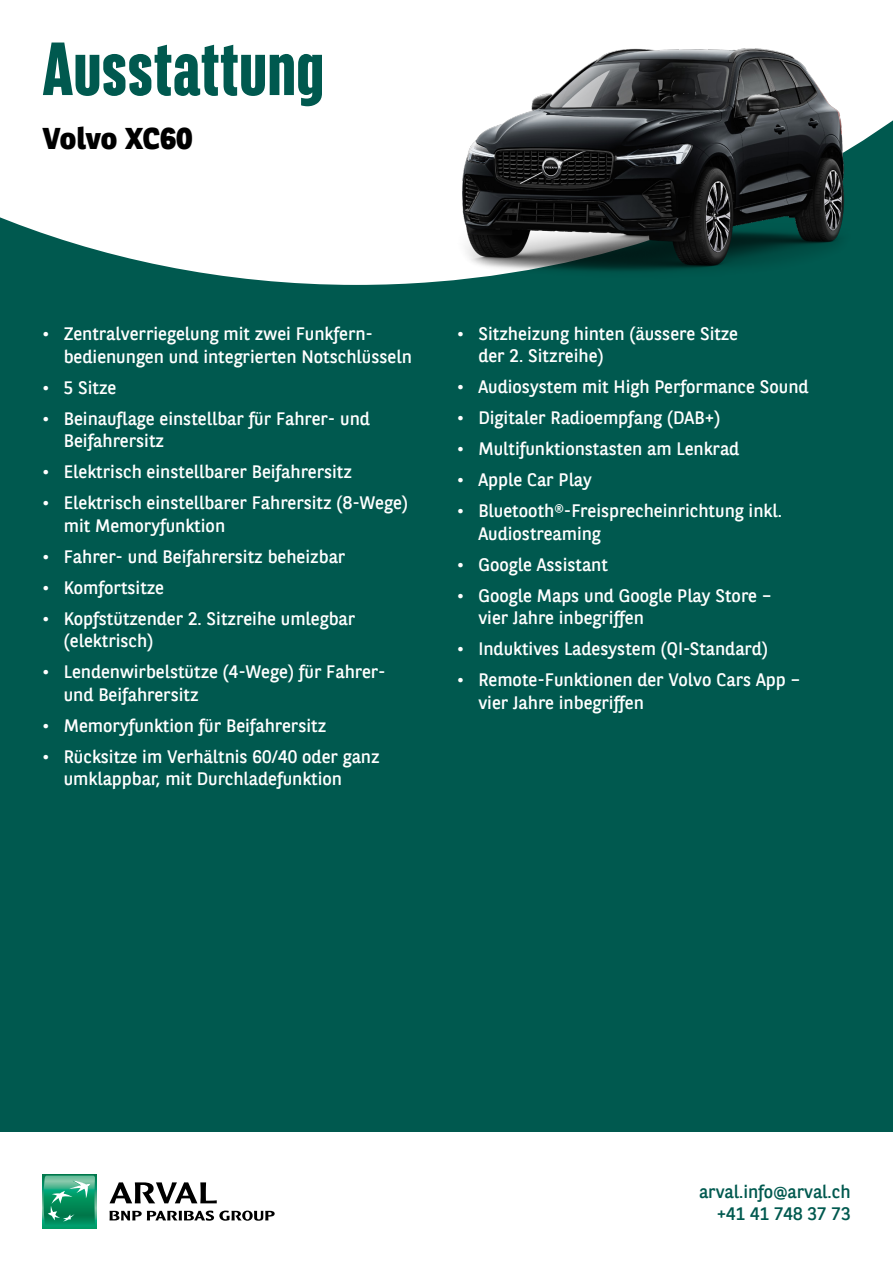
<style>
.page{position:relative;width:893px;height:1263px;background:#00594f}
.page>*{position:absolute;margin:0;border:0;box-sizing:border-box;transform-origin:0 0}
.t1{font:800 75px "BNPP Sans Condensed";letter-spacing:.005em;color:#00594f}
.t2{font:800 30px "BNPP Sans";color:#000}
.t3{font:18px/22.5px "BNPP Sans";color:#fff}
.t4{font:18px/22.5px "BNPP Sans";color:#00594f;text-align:right}
</style>
<div class="page">
<div style="left:0;top:1132px;width:893px;height:131px;background:#fff"></div>
<div style="left:43px;top:1175px;width:53px;height:53px;background:#009e6b"></div>
<svg style="left:43px;top:1175px;width:52px;height:48px"></svg>
<svg style="left:110px;top:1210px;width:165px;height:11px"></svg>
<svg style="left:110px;top:1182px;width:107px;height:21px"></svg>
<svg style="left:0;top:0;width:893px;height:285px;background:#e4edec"></svg>
<img style="left:457px;top:49px;width:393px;height:230px">
<h1 class="t1" style="left:43px;top:22px;width:284px">Ausstattung</h1>
<h2 class="t2" style="left:43px;top:118px;width:152px">Volvo XC60</h2>
<p class="t3" style="left:64px;top:322px;width:350px;text-indent:-21px">• Zentralverriegelung mit zwei Funkfern&shy;bedienungen und integrierten Notschlüsseln</p>
<p class="t3" style="left:43px;top:375px;width:75px">• 5 Sitze</p>
<p class="t3" style="left:64px;top:406px;width:308px;text-indent:-21px">• Beinauflage einstellbar für Fahrer- und<br>Beifahrersitz</p>
<p class="t3" style="left:43px;top:460px;width:311px">• Elektrisch einstellbarer Beifahrersitz</p>
<p class="t3" style="left:64px;top:491px;width:346px;text-indent:-21px">• Elektrisch einstellbarer Fahrersitz (8-Wege) mit Memoryfunktion</p>
<p class="t3" style="left:43px;top:544px;width:304px">• Fahrer- und Beifahrersitz beheizbar</p>
<p class="t3" style="left:43px;top:575px;width:123px">• Komfortsitze</p>
<p class="t3" style="left:64px;top:606px;width:293px;text-indent:-21px">• Kopfstützender 2. Sitzreihe umlegbar (elektrisch)</p>
<p class="t3" style="left:64px;top:660px;width:323px;text-indent:-21px">• Lendenwirbelstütze (4-Wege) für Fahrer&shy;und Beifahrersitz</p>
<p class="t3" style="left:43px;top:713px;width:285px">• Memoryfunktion für Beifahrersitz</p>
<p class="t3" style="left:64px;top:744px;width:317px;text-indent:-21px">• Rücksitze im Verhältnis 60/40 oder ganz umklappbar, mit Durchladefunktion</p>
<p class="t3" style="left:478px;top:322px;width:261px;text-indent:-21px">• Sitzheizung hinten (äussere Sitze der 2. Sitzreihe)</p>
<p class="t3" style="left:457px;top:375px;width:353px">• Audiosystem mit High Performance Sound</p>
<p class="t3" style="left:457px;top:406px;width:265px">• Digitaler Radioempfang (DAB+)</p>
<p class="t3" style="left:457px;top:437px;width:284px">• Multifunktionstasten am Lenkrad</p>
<p class="t3" style="left:457px;top:468px;width:136px">• Apple Car Play</p>
<p class="t3" style="left:478px;top:499px;width:305px;text-indent:-21px">• Bluetooth®-Freisprecheinrichtung inkl.<br>Audiostreaming</p>
<p class="t3" style="left:457px;top:553px;width:152px">• Google Assistant</p>
<p class="t3" style="left:478px;top:584px;width:295px;text-indent:-21px">• Google Maps und Google Play Store – vier Jahre inbegriffen</p>
<p class="t3" style="left:457px;top:637px;width:312px">• Induktives Ladesystem (QI-Standard)</p>
<p class="t3" style="left:478px;top:668px;width:324px;text-indent:-21px">• Remote-Funktionen der Volvo Cars App – vier Jahre inbegriffen</p>
<p class="t4" style="left:699px;top:1180px;width:153px">arval.info@arval.ch +41 41 748 37 73</p>
</div>
